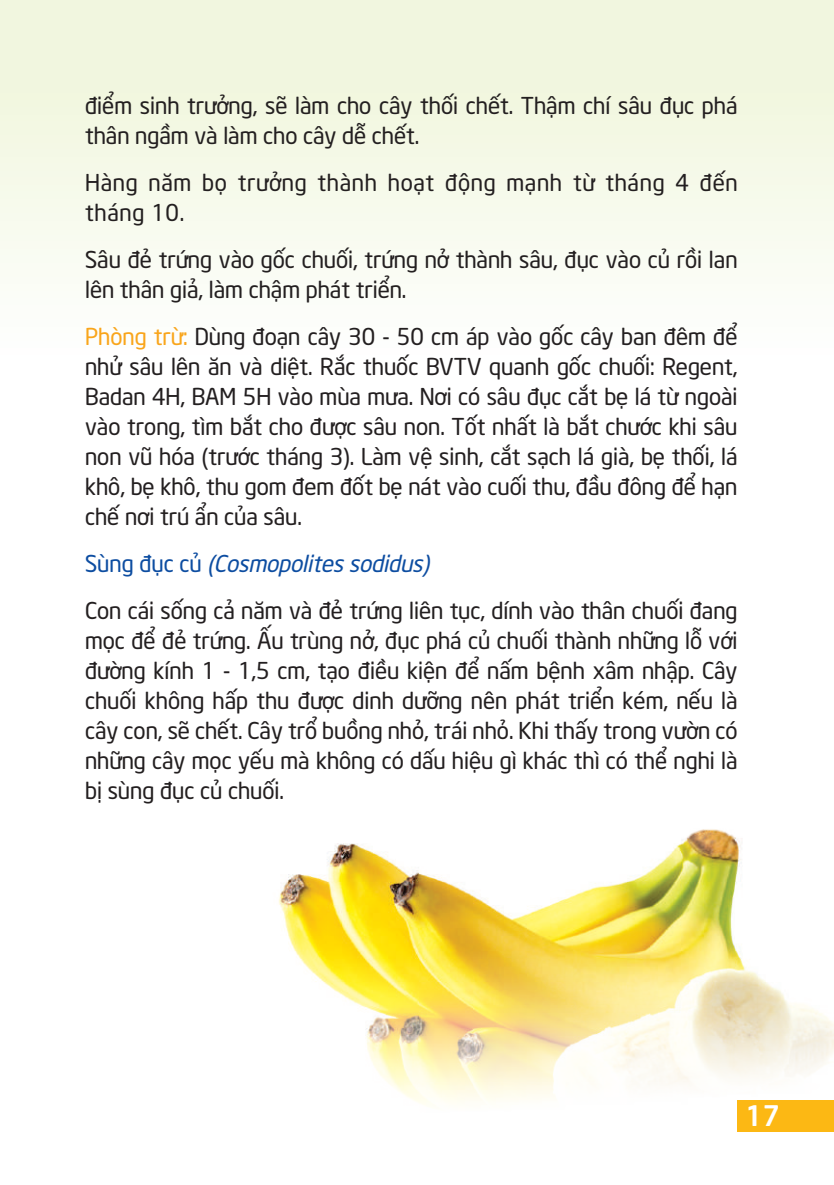
<style>
.page{position:relative;width:834px;height:1185px;background:#fff}
.page>*{position:absolute;margin:0;border:0;box-sizing:border-box;transform-origin:0 0}
.t1{font:700 28px "UTM Neo Sans Intel";color:#fff}
.t2{font:23px/30px "UTM Neo Sans Intel";color:#231f20}
.t3{font:23px/30px "UTM Neo Sans Intel";letter-spacing:.03em;color:#231f20}
.s1{color:#f9a51b}
.s2{color:#0d4da1}
.s3{font-style:italic;color:#0d4da1}
</style>
<div class="page">
<div style="left:1px;top:0;width:832px;height:358px;background:linear-gradient(to bottom,#eff5d9,#fdfefc)"></div>
<img style="left:279px;top:829px;width:554px;height:303px">
<p class="t2" style="left:85px;top:88px;width:653px">điểm sinh trưởng, sẽ làm cho cây thối chết. Thậm chí sâu đục phá thân ngầm và làm cho cây dễ chết.</p>
<p class="t3" style="left:85px;top:165px;width:654px">Hàng năm bọ trưởng thành hoạt động mạnh từ tháng 4 đến tháng 10.</p>
<p class="t2" style="left:85px;top:242px;width:653px">Sâu đẻ trứng vào gốc chuối, trứng nở thành sâu, đục vào củ rồi lan lên thân giả, làm chậm phát triển.</p>
<p class="t2" style="left:85px;top:319px;width:653px;text-align:justify"><span class="s1">Phòng trừ:</span> Dùng đoạn cây 30 - 50 cm áp vào gốc cây ban đêm để nhử sâu lên ăn và diệt. Rắc thuốc BVTV quanh gốc chuối: Regent, Badan 4H, BAM 5H vào mùa mưa. Nơi có sâu đục cắt bẹ lá từ ngoài vào trong, tìm bắt cho được sâu non. Tốt nhất là bắt chước khi sâu non vũ hóa (trước tháng 3). Làm vệ sinh, cắt sạch lá già, bẹ thối, lá khô, bẹ khô, thu gom đem đốt bẹ nát vào cuối thu, đầu đông để hạn chế nơi trú ẩn của sâu.</p>
<p class="t2" style="left:85px;top:537px;width:653px;line-height:47px"><span class="s2">Sùng đục củ</span> <span class="s3">(Cosmopolites sodidus)<br></span>Con cái sống cả năm và đẻ trứng liên tục, dính vào thân chuối đang</p>
<p class="t2" style="left:85px;top:623px;width:653px;text-align:justify">mọc để đẻ trứng. Ấu trùng nở, đục phá củ chuối thành những lỗ với đường kính 1 - 1,5 cm, tạo điều kiện để nấm bệnh xâm nhập. Cây chuối không hấp thu được dinh dưỡng nên phát triển kém, nếu là cây con, sẽ chết. Cây trổ buồng nhỏ, trái nhỏ. Khi thấy trong vườn có những cây mọc yếu mà không có dấu hiệu gì khác thì có thể nghi là bị sùng đục củ chuối.</p>
<p class="t1" style="left:745px;top:1093px;width:36px">17</p>
</div>
